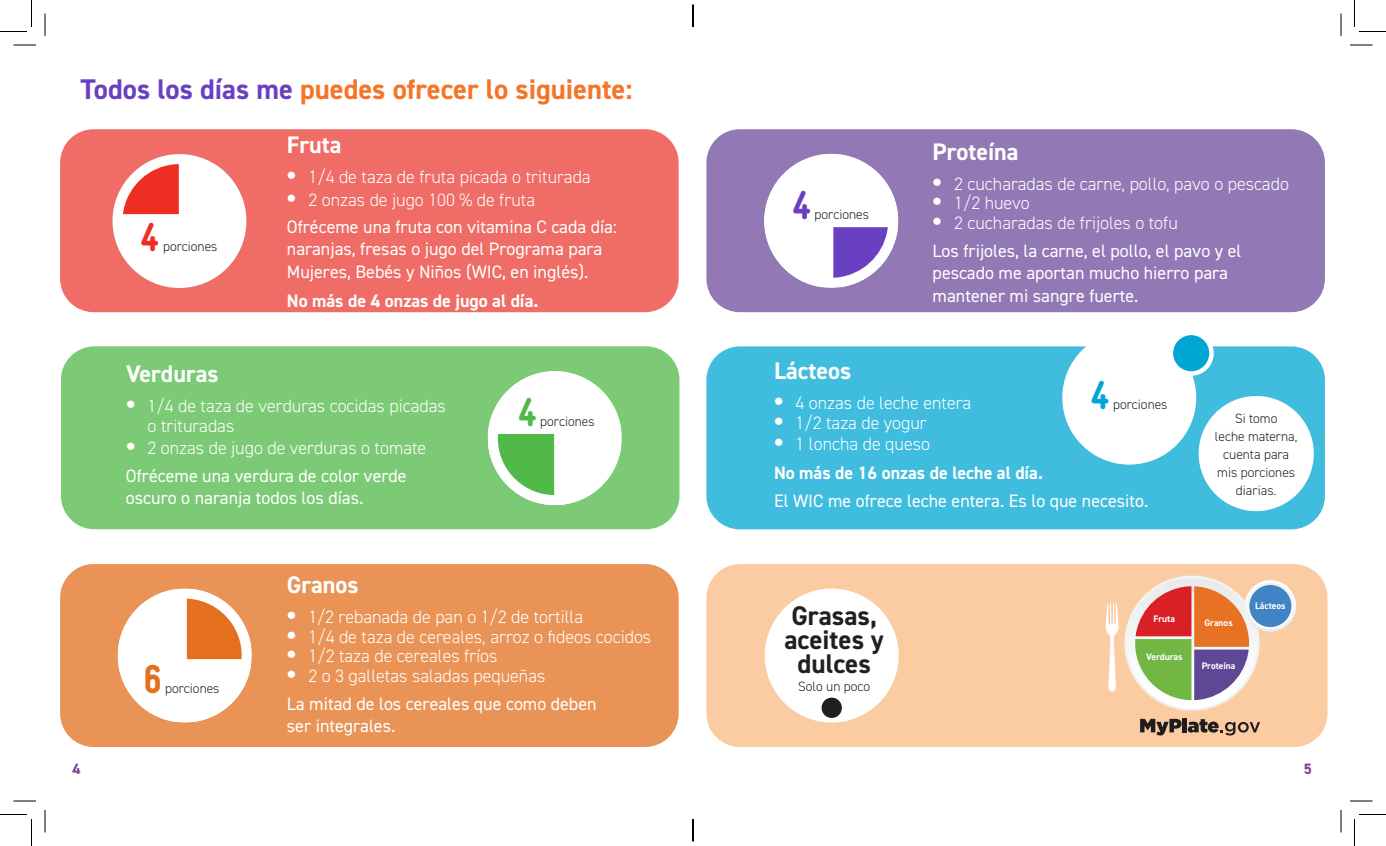
<style>
.page{position:relative;width:1386px;height:846px;background:#fff}
.page>*{position:absolute;margin:0;border:0;box-sizing:border-box;transform-origin:0 0}
.t1{font:900 40.5px "WIC Gravur Condensed";color:#6940c2}
.t2{font:900 40.5px "WIC Gravur Condensed";color:#51b948}
.t3{font:900 40.5px "WIC Gravur Condensed";color:#e4701e}
.t4{font:900 40.5px "WIC Gravur Condensed";color:#ee2e22}
.t5{font:900 40.5px "WIC Gravur Condensed";color:#00a7d4}
.t6{font:700 28.5px "DIN2014";color:#f57526}
.t7{font:700 27px/24px "DIN2014";color:#231f20;text-align:center}
.t8{font:700 24px "DIN2014";color:#fff}
.t9{font:18px/27.9px "DIN2014";color:#fff}
.t10{font:300 18px/19.5px "DIN2014";color:#fff}
.t11{font:700 18px/29.4px "DIN2014";color:#fff}
.t12{font:700 15px "DIN2014";color:#7c4099}
.t13{font:300 13.5px/18px "DIN2014";color:#231f20;text-align:center}
.t14{font:700 9.45px "DIN2014";color:#fff}
.s1{color:#6940c2}
.s2{font-weight:700;font-size:31.5px}
.s3{font-weight:300}
.s4{font-size:31.5px}
</style>
<div class="page">
<div style="left:60px;top:129px;width:619px;height:183px;background:#ef6d66;border-radius:33px"></div>
<div style="left:706px;top:129px;width:619px;height:183px;background:#9378b6;border-radius:33px"></div>
<div style="left:61px;top:346px;width:618px;height:183px;background:#7cca75;border-radius:33px"></div>
<div style="left:60px;top:564px;width:619px;height:183px;background:#ea9356;border-radius:33px"></div>
<div style="left:706px;top:346px;width:619px;height:183px;background:#40bdde;border-radius:33px"></div>
<svg style="left:764px;top:154px;width:134px;height:132px"></svg>
<svg style="left:488px;top:371px;width:133px;height:134px"></svg>
<svg style="left:118px;top:589px;width:133px;height:133px"></svg>
<div style="left:112px;top:154px;width:134px;height:134px;background:#fff;border-radius:67px"></div>
<svg style="left:123px;top:164px;width:56px;height:50px"></svg>
<div style="left:1062px;top:331px;width:134px;height:134px;background:#fff;border-radius:50%"></div>
<svg style="left:1171px;top:333px;width:41px;height:41px"></svg>
<div style="left:1169px;top:331px;width:45px;height:45px;border:4px solid #fff;border-radius:50%"></div>
<div style="left:1199px;top:396px;width:115px;height:115px;background:#fff;border-radius:50%"></div>
<div style="left:706px;top:564px;width:622px;height:183px;background:#fbcca2;border-radius:33px"></div>
<div style="left:765px;top:589px;width:134px;height:134px;background:#fff;border-radius:50%"></div>
<div style="left:822px;top:698px;width:20px;height:20px;background:#231f20;border-radius:50%"></div>
<svg style="left:1124px;top:576px;width:136px;height:135px"></svg>
<svg style="left:1127px;top:578px;width:130px;height:131px"></svg>
<svg style="left:1106px;top:603px;width:13px;height:89px"></svg>
<svg style="left:1245px;top:580px;width:51px;height:52px"></svg>
<svg style="left:1247px;top:583px;width:47px;height:46px"></svg>
<div style="left:1249px;top:585px;width:42px;height:42px;background:#4084c5;border-radius:50%"></div>
<svg style="left:1135px;top:586px;width:114px;height:114px;background:#ba8d70"></svg>
<svg style="left:1140px;top:719px;width:42px;height:17px"></svg>
<div style="left:1182px;top:718px;width:5px;height:14px;background:#211d1e"></div>
<svg style="left:1188px;top:719px;width:72px;height:17px"></svg>
<svg style="left:14px;top:45px;width:22px;height:1px"></svg>
<svg style="left:1350px;top:45px;width:22px;height:1px"></svg>
<svg style="left:14px;top:801px;width:22px;height:1px"></svg>
<svg style="left:1350px;top:801px;width:22px;height:1px"></svg>
<svg style="left:45px;top:14px;width:1px;height:22px"></svg>
<svg style="left:45px;top:810px;width:1px;height:22px"></svg>
<svg style="left:1341px;top:14px;width:1px;height:22px"></svg>
<svg style="left:1341px;top:810px;width:1px;height:22px"></svg>
<svg style="left:0;top:0;width:32px;height:32px"></svg>
<svg style="left:0;top:814px;width:32px;height:32px"></svg>
<svg style="left:1354px;top:0;width:32px;height:32px"></svg>
<svg style="left:1354px;top:814px;width:32px;height:32px"></svg>
<svg style="left:692px;top:4px;width:2px;height:23px"></svg>
<svg style="left:692px;top:819px;width:2px;height:23px"></svg>
<h2 class="t6" style="left:80px;top:70px;width:553px"><span class="s1">Todos los días me</span> puedes ofrecer lo siguiente:</h2>
<h1 class="t4" style="left:141px;top:215px;width:20px">4</h1>
<p class="t13" style="left:163px;top:238px;width:56px">porciones</p>
<h3 class="t8" style="left:287px;top:129px;width:56px">Fruta</h3>
<p class="t10" style="left:287px;top:167px;width:305px"><span class="s2">•</span> 1/4 de taza de fruta picada o triturada</p>
<p class="t9" style="left:287px;top:185px;width:332px;line-height:27.2px"><span class="s2">•</span> <span class="s3">2 onzas de jugo 100 % de fruta<br></span>Ofréceme una fruta con vitamina C cada día:</p>
<p class="t9" style="left:287px;top:237px;width:317px;line-height:22.5px">naranjas, fresas o jugo del Programa para<br>Mujeres, Bebés y Niños (WIC, en inglés).</p>
<p class="t11" style="left:287px;top:286px;width:253px">No más de 4 onzas de jugo al día.</p>
<h3 class="t8" style="left:126px;top:358px;width:94px">Verduras</h3>
<p class="t10" style="left:148px;top:396px;width:300px;text-indent:-22px"><span class="s2">•</span> 1/4 de taza de verduras cocidas picadas o trituradas</p>
<p class="t9" style="left:126px;top:434px;width:302px"><span class="s2">•</span> <span class="s3">2 onzas de jugo de verduras o tomate<br></span>Ofréceme una verdura de color verde</p>
<p class="t9" style="left:126px;top:484px;width:239px">oscuro o naranja todos los días.</p>
<h1 class="t2" style="left:518px;top:390px;width:20px">4</h1>
<p class="t13" style="left:540px;top:413px;width:56px">porciones</p>
<h1 class="t3" style="left:144px;top:656px;width:20px">6</h1>
<p class="t13" style="left:165px;top:679px;width:56px">porciones</p>
<h3 class="t8" style="left:287px;top:569px;width:73px">Granos</h3>
<p class="t10" style="left:287px;top:607px;width:298px"><span class="s2">•</span> 1/2 rebanada de pan o 1/2 de tortilla</p>
<p class="t10" style="left:287px;top:627px;width:366px"><span class="s2">•</span> 1/4 de taza de cereales, arroz o fideos cocidos</p>
<p class="t10" style="left:287px;top:646px;width:212px"><span class="s2">•</span> 1/2 taza de cereales fríos</p>
<p class="t9" style="left:287px;top:661px;width:311px"><span class="s2">•</span> <span class="s3">2 o 3 galletas saladas pequeñas<br></span>La mitad de los cereales que como deben</p>
<p class="t9" style="left:287px;top:712px;width:110px">ser integrales.</p>
<h1 class="t1" style="left:792px;top:182px;width:20px">4</h1>
<p class="t13" style="left:815px;top:205px;width:56px">porciones</p>
<h3 class="t8" style="left:933px;top:136px;width:87px">Proteína</h3>
<p class="t10" style="left:933px;top:174px;width:358px"><span class="s2">•</span> 2 cucharadas de carne, pollo, pavo o pescado</p>
<p class="t10" style="left:933px;top:193px;width:99px"><span class="s2">•</span> 1/2 huevo</p>
<p class="t9" style="left:933px;top:208px;width:310px"><span class="s2">•</span> <span class="s3">2 cucharadas de frijoles o tofu<br></span>Los frijoles, la carne, el pollo, el pavo y el</p>
<p class="t9" style="left:933px;top:261px;width:297px;line-height:22.5px">pescado me aportan mucho hierro para mantener mi sangre fuerte.</p>
<h3 class="t8" style="left:774px;top:355px;width:79px">Lácteos</h3>
<p class="t10" style="left:774px;top:393px;width:199px"><span class="s2">•</span> 4 onzas de leche entera</p>
<p class="t10" style="left:774px;top:413px;width:154px"><span class="s2">•</span> 1/2 taza de yogur</p>
<p class="t11" style="left:774px;top:429px;width:271px"><span class="s4">•</span> <span class="s3">1 loncha de queso<br></span>No más de 16 onzas de leche al día.</p>
<p class="t9" style="left:774px;top:487px;width:376px">El WIC me ofrece leche entera. Es lo que necesito.</p>
<h1 class="t5" style="left:1091px;top:372px;width:20px">4</h1>
<p class="t13" style="left:1113px;top:395px;width:56px">porciones</p>
<p class="t13" style="left:1215px;top:409px;width:84px">Si tomo<br>leche materna, cuenta para mis porciones diarias.</p>
<h3 class="t7" style="left:785px;top:604px;width:101px">Grasas, aceites y dulces</h3>
<p class="t13" style="left:798px;top:678px;width:73px">Solo un poco</p>
<p class="t14" style="left:1154px;top:612px;width:23px">Fruta</p>
<p class="t14" style="left:1146px;top:651px;width:38px">Verduras</p>
<p class="t14" style="left:1204px;top:617px;width:30px">Granos</p>
<p class="t14" style="left:1202px;top:659px;width:35px">Proteína</p>
<p class="t14" style="left:1255px;top:600px;width:32px">Lácteos</p>
<p class="t12" style="left:72px;top:759px;width:10px">4</p>
<p class="t12" style="left:1304px;top:759px;width:10px">5</p>
</div>
